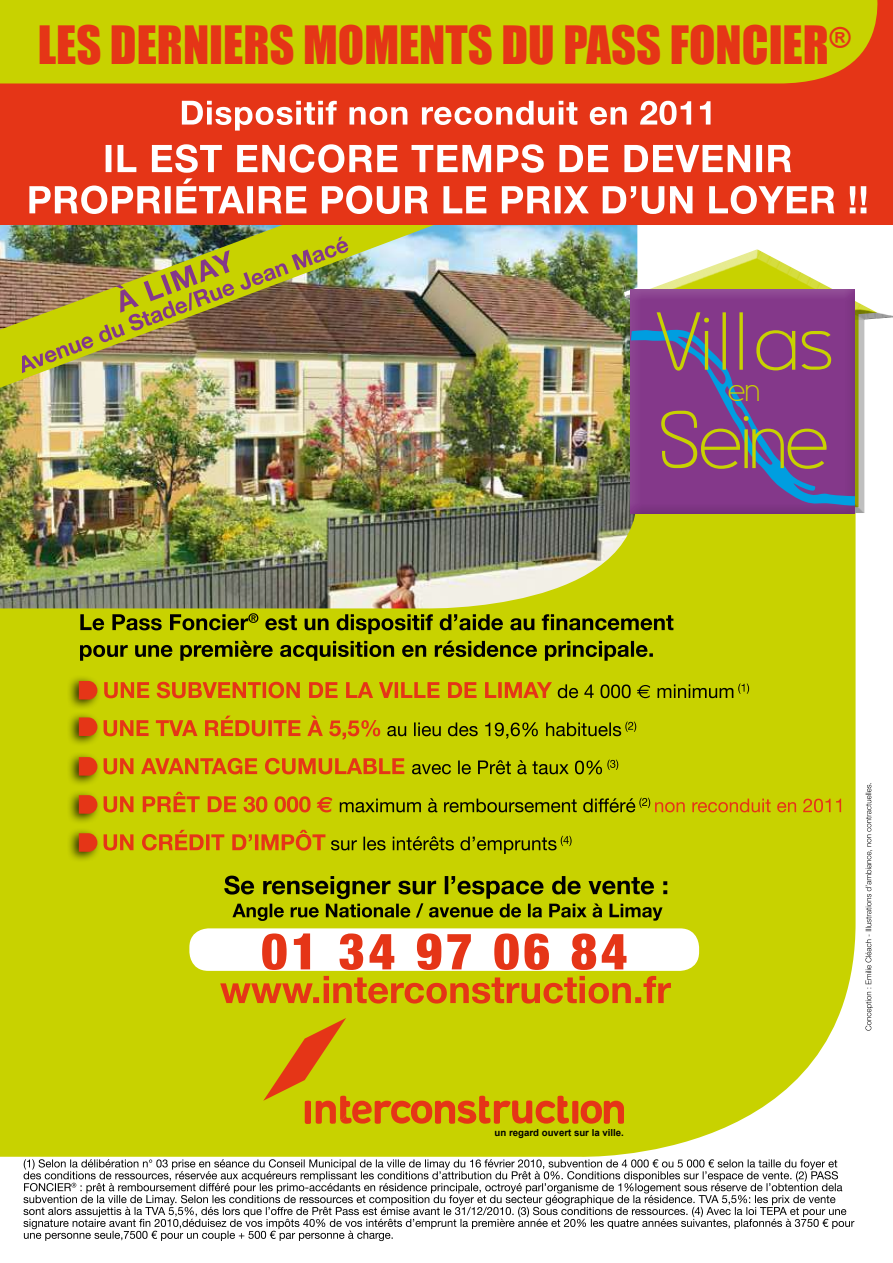
<style>
.page{position:relative;width:893px;height:1263px;background:#fff}
.page>*{position:absolute;margin:0;border:0;box-sizing:border-box;transform-origin:0 0}
.t1{font:900 condensed 50.7px "Helvetica Neue";letter-spacing:.075em;color:#e53517}
.t2{font:48.45px "Impact";color:#e53517}
.t3{font:39.3px "Asenine";color:#c8d200}
.t4{font:700 9.6px "Arial";color:#000}
</style>
<div class="page">
<div style="left:0;top:514px;width:855px;height:650px;background:#c8d200"></div>
<img style="left:0;top:224px;width:637px;height:388px">
<div style="left:622px;top:241px;width:271px;height:76px;background:#fff;opacity:.75"></div>
<div style="left:622px;top:293px;width:271px;height:221px;background:#000;opacity:.75"></div>
<div style="left:630px;top:291px;width:227px;height:223px;background:#000;opacity:.75"></div>
<svg style="left:630px;top:312px;width:226px;height:195px;background:#7f4d84"></svg>
<div style="left:189px;top:928px;width:510px;height:43px;background:#fff;border-radius:19px"></div>
<svg style="left:263px;top:1018px;width:361px;height:106px;background:#ccb903"></svg>
<svg style="left:224px;top:876px;width:443px;height:45px;background:#929a00"></svg>
<svg style="left:220px;top:976px;width:451px;height:27px;background:#d39408"></svg>
<svg style="left:24px;top:1159px;width:830px;height:82px"></svg>
<img style="left:0;top:224px;width:527px;height:164px">
<img style="left:22px;top:236px;width:326px;height:137px">
<div style="left:0;top:0;width:893px;height:224px;background:#e53517"></div>
<svg style="left:29px;top:144px;width:837px;height:70px"></svg>
<svg style="left:182px;top:101px;width:528px;height:30px"></svg>
<div style="left:0;top:0;width:878px;height:83px;background:#c8d200"></div>
<svg style="left:865px;top:783px;width:8px;height:247px"></svg>
<svg style="left:331px;top:836px;width:241px;height:18px;background:#9da500"></svg>
<svg style="left:104px;top:830px;width:221px;height:20px;background:#d29708"></svg>
<svg style="left:340px;top:798px;width:501px;height:14px;background:#a89f02"></svg>
<svg style="left:104px;top:792px;width:228px;height:20px;background:#d29a07"></svg>
<svg style="left:412px;top:760px;width:206px;height:14px;background:#949c00"></svg>
<svg style="left:104px;top:758px;width:300px;height:16px;background:#d5880a"></svg>
<svg style="left:387px;top:722px;width:249px;height:17px;background:#9ba200"></svg>
<svg style="left:104px;top:716px;width:276px;height:24px;background:#d0a406"></svg>
<svg style="left:558px;top:683px;width:191px;height:15px;background:#98a000"></svg>
<svg style="left:104px;top:682px;width:448px;height:16px;background:#d48a0a"></svg>
<svg style="left:80px;top:641px;width:573px;height:20px;background:#899000"></svg>
<svg style="left:80px;top:613px;width:593px;height:21px;background:#8d9400"></svg>
<div style="left:66px;top:675px;width:36px;height:36px;background:#000;opacity:.75"></div>
<svg style="left:79px;top:681px;width:18px;height:18px"></svg>
<div style="left:66px;top:711px;width:36px;height:36px;background:#000;opacity:.75"></div>
<svg style="left:79px;top:717px;width:18px;height:19px"></svg>
<div style="left:66px;top:751px;width:36px;height:36px;background:#000;opacity:.75"></div>
<svg style="left:79px;top:757px;width:18px;height:19px"></svg>
<div style="left:66px;top:789px;width:36px;height:36px;background:#000;opacity:.75"></div>
<svg style="left:79px;top:795px;width:18px;height:19px"></svg>
<div style="left:66px;top:827px;width:36px;height:36px;background:#000;opacity:.75"></div>
<svg style="left:79px;top:833px;width:18px;height:19px"></svg>
<p class="t2" style="left:38px;top:7px;width:815px">LES DERNIERS MOMENTS DU PASS FONCIER<sup>®</sup></p>
<p class="t3" style="left:728px;top:370px;width:33px">en</p>
<p class="t1" style="left:261px;top:920px;width:368px">01 34 97 06 84</p>
<p class="t4" style="left:495px;top:1127px;width:131px">un regard ouvert sur la ville.</p>
</div>
